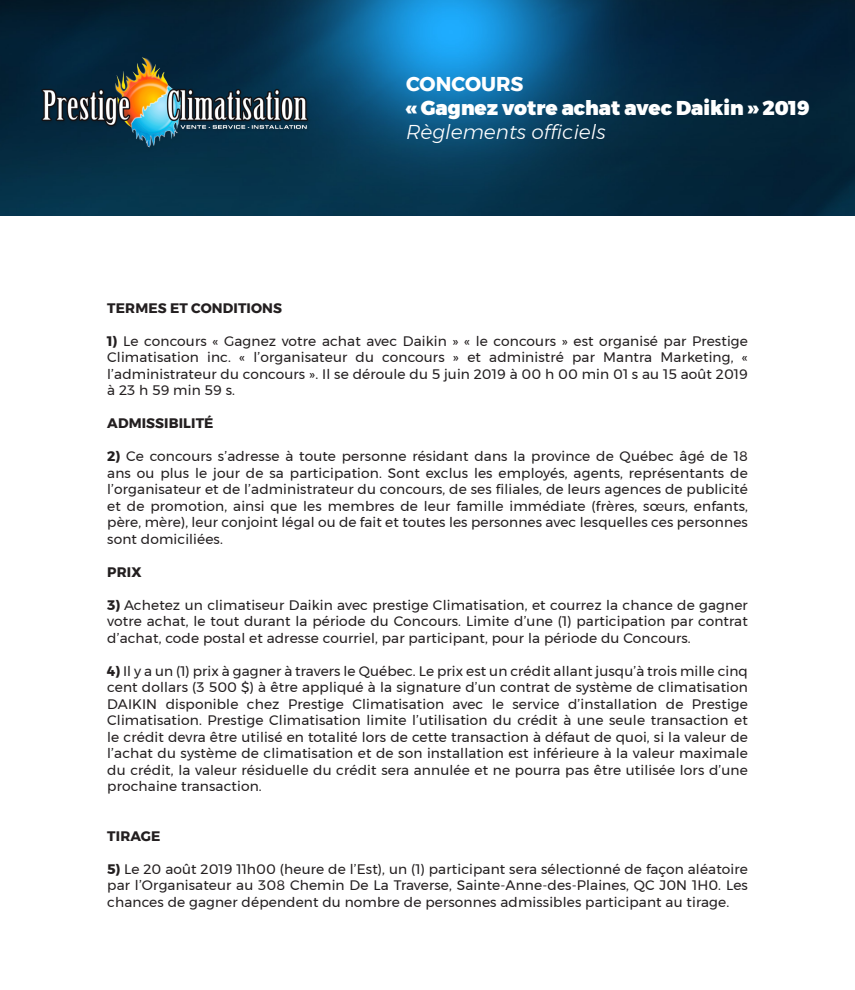
<style>
.page{position:relative;width:855px;height:990px;background:#fff}
.page>*{position:absolute;margin:0;border:0;box-sizing:border-box;transform-origin:0 0}
.t1{font:900 20px "Montserrat";color:#fff}
.t2{font:italic 300 20px "Montserrat";color:#fff}
.t3{font:700 20px "Montserrat";color:#fff}
.t4{font:13.75px/16.5px "Montserrat";letter-spacing:.01em;color:#231f20;text-align:justify}
.t5{font:700 13.75px "Montserrat";letter-spacing:.01em;color:#231f20}
.s1{font-weight:700}
</style>
<div class="page">
<img style="left:0;top:0;width:855px;height:216px">
<img style="left:34px;top:54px;width:281px;height:102px">
<p class="t3" style="left:406px;top:68px;width:119px">CONCOURS</p>
<p class="t1" style="left:406px;top:91px;width:405px">« Gagnez votre achat avec Daikin » 2019</p>
<p class="t2" style="left:406px;top:117px;width:201px">Règlements officiels</p>
<p class="t5" style="left:107px;top:297px;width:176px">TERMES ET CONDITIONS</p>
<p class="t4" style="left:107px;top:332px;width:642px"><span class="s1">1)</span> Le concours « Gagnez votre achat avec Daikin » « le concours » est organisé par Prestige Climatisation inc. « l’organisateur du concours » et administré par Mantra Marketing, « l’administrateur du concours ». Il se déroule du 5 juin 2019 à 00 h 00 min 01 s au 15 août 2019 à 23 h 59 min 59 s.</p>
<p class="t5" style="left:107px;top:412px;width:108px">ADMISSIBILITÉ</p>
<p class="t4" style="left:107px;top:448px;width:642px"><span class="s1">2)</span> Ce concours s’adresse à toute personne résidant dans la province de Québec âgé de 18 ans ou plus le jour de sa participation. Sont exclus les employés, agents, représentants de l’organisateur et de l’administrateur du concours, de ses filiales, de leurs agences de publicité et de promotion, ainsi que les membres de leur famille immédiate (frères, sœurs, enfants, père, mère), leur conjoint légal ou de fait et toutes les personnes avec lesquelles ces personnes sont domiciliées.</p>
<p class="t5" style="left:107px;top:561px;width:36px">PRIX</p>
<p class="t4" style="left:107px;top:596px;width:642px"><span class="s1">3)</span> Achetez un climatiseur Daikin avec prestige Climatisation, et courrez la chance de gagner votre achat, le tout durant la période du Concours. Limite d’une (1) participation par contrat d’achat, code postal et adresse courriel, par participant, pour la période du Concours.</p>
<p class="t4" style="left:107px;top:662px;width:642px"><span class="s1">4)</span> Il y a un (1) prix à gagner à travers le Québec. Le prix est un crédit allant jusqu’à trois mille cinq cent dollars (3 500 $) à être appliqué à la signature d’un contrat de système de climatisation DAIKIN disponible chez Prestige Climatisation avec le service d’installation de Prestige Climatisation. Prestige Climatisation limite l’utilisation du crédit à une seule transaction et le crédit devra être utilisé en totalité lors de cette transaction à défaut de quoi, si la valeur de l’achat du système de climatisation et de son installation est inférieure à la valeur maximale du crédit, la valeur résiduelle du crédit sera annulée et ne pourra pas être utilisée lors d’une prochaine transaction.</p>
<p class="t5" style="left:107px;top:825px;width:55px">TIRAGE</p>
<p class="t4" style="left:107px;top:860px;width:642px"><span class="s1">5)</span> Le 20 août 2019 11h00 (heure de l’Est), un (1) participant sera sélectionné de façon aléatoire par l’Organisateur au 308 Chemin De La Traverse, Sainte-Anne-des-Plaines, QC J0N 1H0. Les chances de gagner dépendent du nombre de personnes admissibles participant au tirage.</p>
</div>
